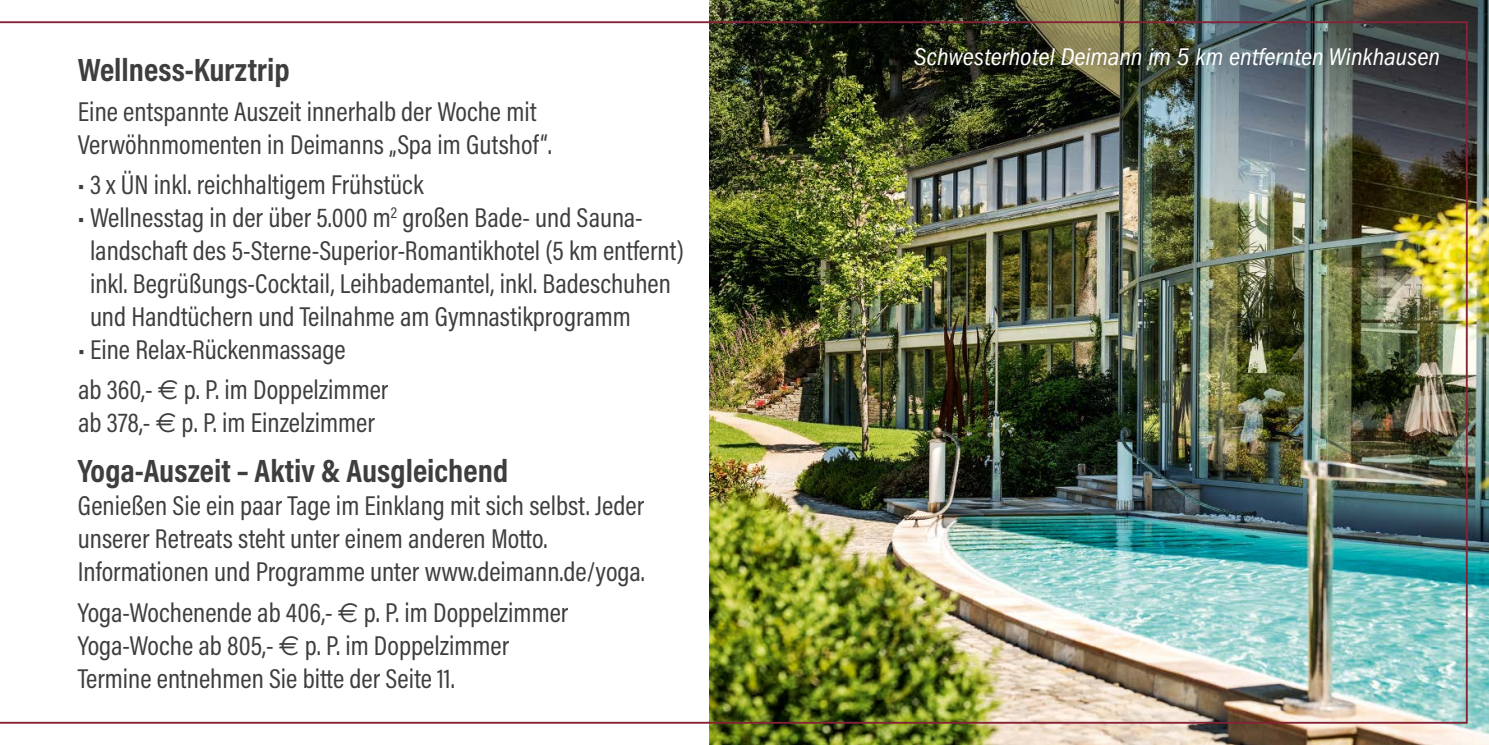
<style>
.page{position:relative;width:1489px;height:745px;background:#fff}
.page>*{position:absolute;margin:0;border:0;box-sizing:border-box;transform-origin:0 0}
.t1{font:700 32.5px "Acumin Pro Cond";color:#3e3e3f}
.t2{font:27.5px/33px "Acumin Pro Cond";color:#3e3e3f}
.t3{font:italic condensed 25px "Franklin Gothic";color:#fff}
.s1{font-family:"Euro Sans"}
</style>
<div class="page">
<img style="left:709px;top:0;width:779px;height:744px">
<img style="left:0;top:21px;width:1467px;height:702px">
<p class="t1" style="left:78px;top:48px;width:213px">Wellness-Kurztrip</p>
<p class="t2" style="left:78px;top:94px;width:475px">Eine entspannte Auszeit innerhalb der Woche mit<br>Verwöhnmomenten in Deimanns „Spa im Gutshof“.</p>
<p class="t2" style="left:78px;top:167px;width:347px">• 3 x ÜN inkl. reichhaltigem Frühstück</p>
<p class="t2" style="left:90px;top:200px;width:595px;text-indent:-12px">• Wellnesstag in der über 5.000 m<sup>2</sup> großen Bade- und Sauna&shy;landschaft des 5-Sterne-Superior-Romantikhotel (5 km entfernt) inkl. Begrüßungs-Cocktail, Leihbademantel, inkl. Badeschuhen und Handtüchern und Teilnahme am Gymnastikprogramm</p>
<p class="t2" style="left:78px;top:329px;width:312px;line-height:40px">• Eine Relax-Rückenmassage<br>ab 360,- <span class="s1">€</span> p. P. im Doppelzimmer</p>
<p class="t2" style="left:78px;top:405px;width:298px">ab 378,- <span class="s1">€</span> p. P. im Einzelzimmer</p>
<p class="t1" style="left:78px;top:449px;width:431px">Yoga-Auszeit – Aktiv &amp; Ausgleichend</p>
<p class="t2" style="left:78px;top:488px;width:568px">Genießen Sie ein paar Tage im Einklang mit sich selbst. Jeder unserer Retreats steht unter einem anderen Motto.<br>Informationen und Programme unter www.deimann.de/yoga.</p>
<p class="t2" style="left:78px;top:594px;width:492px">Yoga-Wochenende ab 406,- <span class="s1">€</span> p. P. im Doppelzimmer<br>Yoga-Woche ab 805,- <span class="s1">€</span> p. P. im Doppelzimmer<br>Termine entnehmen Sie bitte der Seite 11.</p>
<p class="t3" style="left:913px;top:43px;width:527px">Schwesterhotel Deimann im 5 km entfernten Winkhausen</p>
</div>
